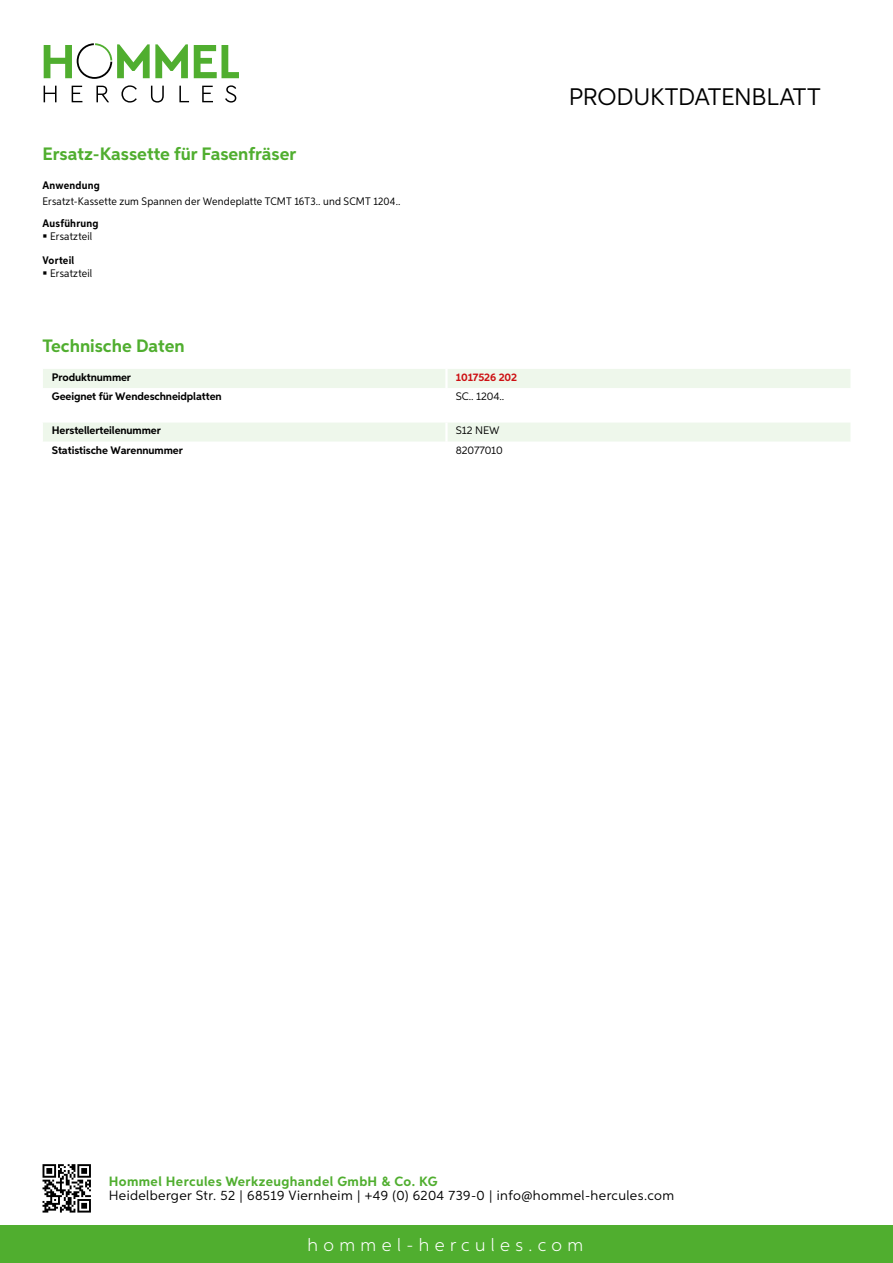
<style>
.page{position:relative;width:893px;height:1263px;background:#fff}
.page>*{position:absolute;margin:0;border:0;box-sizing:border-box;transform-origin:0 0}
.t1{font:24px "Aspira";letter-spacing:-.01em;color:#000}
.t2{font:700 18px "Aspira";color:#50ae2f}
.t3{font:300 18px "Aspira";letter-spacing:.3em;color:#fff}
.t4{font:13.5px "Aspira";letter-spacing:.03em;color:#000}
.t5{font:700 13.5px "Aspira";letter-spacing:.03em;color:#50ae2f}
.t6{font:700 10.95px "Aspira";letter-spacing:-.01em;color:#000}
.t7{font:10.95px "Aspira Nar";letter-spacing:.015em;color:#000}
.t8{font:700 10.95px "Aspira Nar";letter-spacing:.02em;color:#000}
.t9{font:10.95px "Aspira";letter-spacing:-.01em;color:#000}
.t10{font:700 10.95px "Aspira";letter-spacing:-.01em;color:#cd1013}
</style>
<div class="page">
<div style="left:0;top:1226px;width:893px;height:37px;background:#50ae2f"></div>
<svg style="left:43px;top:1164px;width:48px;height:48px"></svg>
<svg style="left:194px;top:45px;width:45px;height:33px"></svg>
<svg style="left:44px;top:43px;width:144px;height:36px"></svg>
<svg style="left:44px;top:86px;width:13px;height:16px"></svg>
<svg style="left:72px;top:86px;width:10px;height:16px"></svg>
<svg style="left:96px;top:86px;width:13px;height:16px"></svg>
<svg style="left:121px;top:85px;width:16px;height:18px"></svg>
<svg style="left:151px;top:86px;width:13px;height:17px"></svg>
<svg style="left:179px;top:86px;width:10px;height:16px"></svg>
<svg style="left:202px;top:86px;width:11px;height:16px"></svg>
<svg style="left:225px;top:85px;width:11px;height:18px"></svg>
<div style="left:43px;top:369px;width:807px;height:19px;background:#eef7eb"></div>
<div style="left:43px;top:423px;width:807px;height:19px;background:#eef7eb"></div>
<h2 class="t2" style="left:43px;top:142px;width:255px">Ersatz-Kassette für Fasenfräser</h2>
<p class="t8" style="left:43px;top:179px;width:59px">Anwendung</p>
<p class="t7" style="left:43px;top:194px;width:359px">Ersatzt-Kassette zum Spannen der Wendeplatte TCMT 16T3.. und SCMT 1204..</p>
<p class="t8" style="left:43px;top:216px;width:58px">Ausführung</p>
<p class="t7" style="left:50px;top:229px;width:43px">Ersatzteil</p>
<p class="t8" style="left:43px;top:253px;width:33px">Vorteil</p>
<p class="t7" style="left:50px;top:266px;width:43px">Ersatzteil</p>
<h2 class="t2" style="left:43px;top:335px;width:144px">Technische Daten</h2>
<p class="t6" style="left:52px;top:370px;width:81px">Produktnummer</p>
<p class="t10" style="left:456px;top:370px;width:63px">1017526 202</p>
<p class="t6" style="left:52px;top:389px;width:171px">Geeignet für Wendeschneidplatten</p>
<p class="t9" style="left:456px;top:390px;width:50px">SC.. 1204..</p>
<p class="t6" style="left:52px;top:424px;width:111px">Herstellerteilenummer</p>
<p class="t9" style="left:456px;top:424px;width:45px">S12 NEW</p>
<p class="t6" style="left:52px;top:443px;width:132px">Statistische Warennummer</p>
<p class="t9" style="left:456px;top:443px;width:49px">82077010</p>
<h1 class="t1" style="left:569px;top:82px;width:253px">Produktdatenblatt</h1>
<p class="t5" style="left:109px;top:1172px;width:330px">Hommel Hercules Werkzeughandel GmbH &amp; Co. KG</p>
<p class="t4" style="left:109px;top:1187px;width:567px">Heidelberger Str. 52 | 68519 Viernheim | +49 (0) 6204 739-0 | info@hommel-hercules.com</p>
<h2 class="t3" style="left:307px;top:1234px;width:277px">hommel-hercules.com</h2>
</div>
